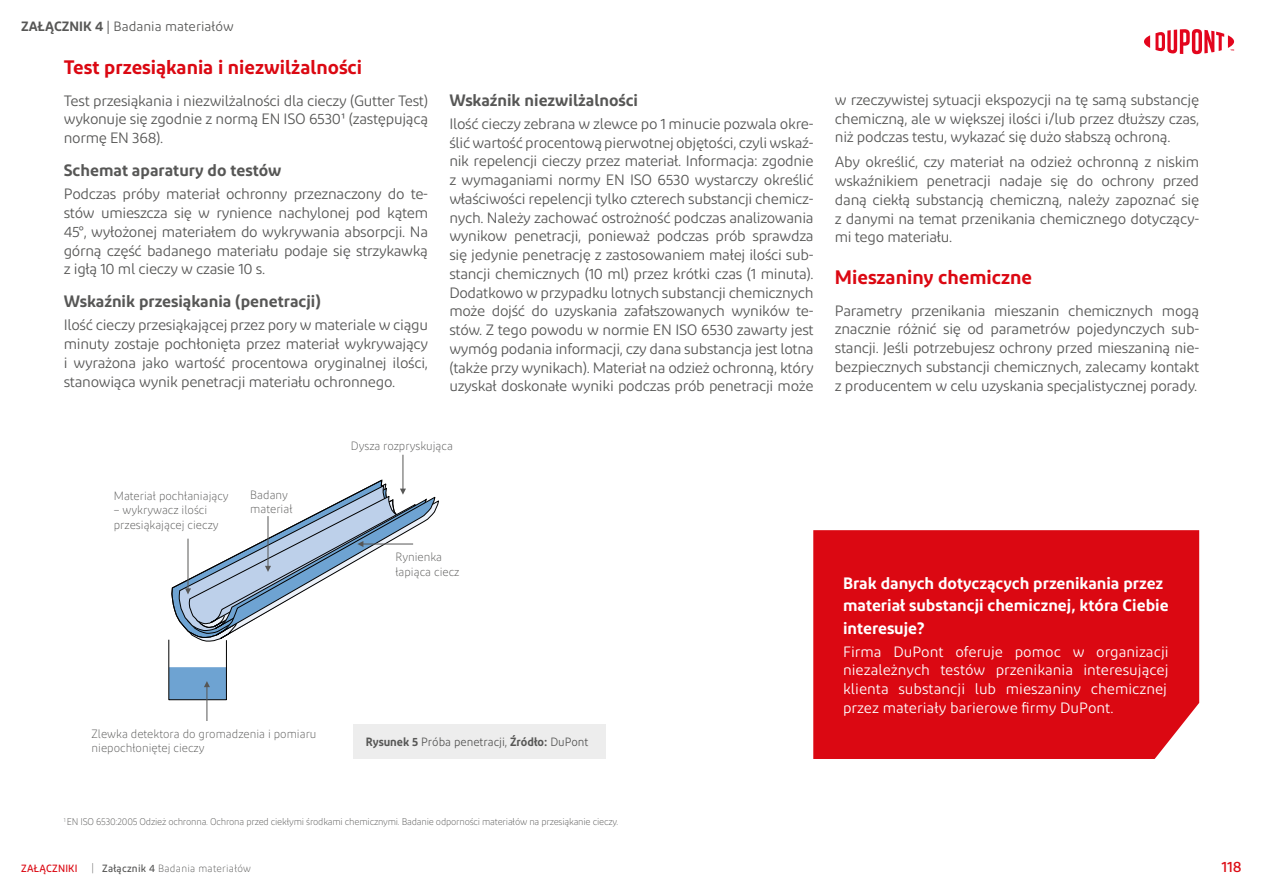
<style>
.page{position:relative;width:1263px;height:893px;background:#fff}
.page>*{position:absolute;margin:0;border:0;box-sizing:border-box;transform-origin:0 0}
.Sous-titre_niv1-appe{font:600 19.5px "Diodrum";color:#db0812}
.Sous-titre_niv2-appe{font:600 16.5px/22.5px "Diodrum";color:#fff}
.Sous-titre_niv2-appe-2{font:600 16.5px "Diodrum";color:#575756}
.Texte_Appendices{font:15px/18.8px "Diodrum";letter-spacing:-.02em;color:#575756;text-align:justify}
.Texte_Appendices-2{font:15px/18.8px "Diodrum";color:#fff;text-align:justify}
.t1{font:500 15px "Diodrum";color:#dc0d15}
.Intro-Titre_niv1{font:13.5px "Diodrum";color:#575756}
.bullets_produits{font:300 12px/14.4px "Diodrum";color:#575756;scale:.95 1}
.bullets_produits-2{font:12px "Diodrum";color:#575756;scale:.95 1}
.t2{font:300 10.5px "Diodrum";letter-spacing:.025em;color:#575756;scale:.95 1}
.t3{font:500 10.5px "Diodrum";letter-spacing:.02em;color:#db0812;scale:.95 1}
.Note_bas_de_page{font:300 9.75px "Diodrum";letter-spacing:-.02em;color:#575756;scale:.95 1}
.s1{font-weight:600}
.s2{font-weight:500}
</style>
<div class="page">
<hr style="left:403px;top:455px;width:1px;height:37px;background:#575756">
<hr style="left:207px;top:684px;width:1px;height:37px;background:#575756">
<svg style="left:168px;top:479px;width:271px;height:221px"></svg>
<hr style="left:360px;top:544px;width:53px;height:1px;background:#575756">
<div style="left:813px;top:530px;width:386px;height:229px;background:#db0812"></div>
<div style="left:353px;top:724px;width:252px;height:35px;background:#ededed"></div>
<svg style="left:1144px;top:29px;width:90px;height:25px"></svg>
<p class="Intro-Titre_niv1" style="left:21px;top:18px;width:214px"><span class="s1">ZAŁĄCZNIK 4</span> | Badania materiałów</p>
<p class="Sous-titre_niv1-appe" style="left:64px;top:55px;width:300px">Test przesiąkania i niezwilżalności</p>
<p class="Texte_Appendices" style="left:64px;top:91px;width:366px">Test przesiąkania i niezwilżalności dla cieczy (Gutter Test) wykonuje się zgodnie z normą EN ISO 6530¹ (zastępującą normę EN 368).</p>
<p class="Sous-titre_niv2-appe-2" style="left:64px;top:160px;width:219px">Schemat aparatury do testów</p>
<p class="Texte_Appendices" style="left:64px;top:184px;width:366px">Podczas próby materiał ochronny przeznaczony do te&shy;stów umieszcza się w rynience nachylonej pod kątem 45°, wyłożonej materiałem do wykrywania absorpcji. Na górną część badanego materiału podaje się strzykawką z igłą 10 ml cieczy w czasie 10 s.</p>
<p class="Sous-titre_niv2-appe-2" style="left:64px;top:291px;width:259px">Wskaźnik przesiąkania (penetracji)</p>
<p class="Texte_Appendices" style="left:64px;top:316px;width:366px">Ilość cieczy przesiąkającej przez pory w materiale w ciągu minuty zostaje pochłonięta przez materiał wykrywający i wyrażona jako wartość procentowa oryginalnej ilości, stanowiąca wynik penetracji materiału ochronnego.</p>
<p class="Sous-titre_niv2-appe-2" style="left:449px;top:89px;width:190px">Wskaźnik niezwilżalności</p>
<p class="Texte_Appendices" style="left:449px;top:114px;width:366px">Ilość cieczy zebrana w zlewce po 1 minucie pozwala okre&shy;ślić wartość procentową pierwotnej objętości, czyli wskaź&shy;nik repelencji cieczy przez materiał. Informacja: zgodnie z wymaganiami normy EN ISO 6530 wystarczy określić właściwości repelencji tylko czterech substancji chemicz&shy;nych. Należy zachować ostrożność podczas analizowania wynikow penetracji, ponieważ podczas prób sprawdza się jedynie penetrację z zastosowaniem małej ilości sub&shy;stancji chemicznych (10 ml) przez krótki czas (1 minuta).<br>Dodatkowo w przypadku lotnych substancji chemicznych może dojść do uzyskania zafałszowanych wyników te&shy;stów. Z tego powodu w normie EN ISO 6530 zawarty jest wymóg podania informacji, czy dana substancja jest lotna (także przy wynikach). Materiał na odzież ochronną, który uzyskał doskonałe wyniki podczas prób penetracji może</p>
<p class="bullets_produits" style="left:114px;top:488px;width:122px">Materiał pochłaniający</p>
<p class="bullets_produits" style="left:114px;top:503px;width:112px">– wykrywacz ilości przesiąkającej cieczy</p>
<p class="bullets_produits" style="left:250px;top:487px;width:41px">Badany</p>
<p class="bullets_produits" style="left:250px;top:502px;width:46px">materiał</p>
<p class="bullets_produits" style="left:351px;top:439px;width:109px">Dysza rozpryskująca</p>
<p class="bullets_produits" style="left:395px;top:550px;width:69px">Rynienka łapiąca ciecz</p>
<p class="bullets_produits" style="left:92px;top:726px;width:238px">Zlewka detektora do gromadzenia i pomiaru niepochłoniętej cieczy</p>
<p class="bullets_produits-2" style="left:366px;top:735px;width:236px"><span class="s1">Rysunek 5</span> Próba penetracji, <span class="s1">Źródło:</span> DuPont</p>
<p class="Texte_Appendices" style="left:835px;top:90px;width:366px">w rzeczywistej sytuacji ekspozycji na tę samą substancję chemiczną, ale w większej ilości i/lub przez dłuższy czas, niż podczas testu, wykazać się dużo słabszą ochroną.</p>
<p class="Texte_Appendices" style="left:835px;top:153px;width:366px">Aby określić, czy materiał na odzież ochronną z niskim wskaźnikiem penetracji nadaje się do ochrony przed daną ciekłą substancją chemiczną, należy zapoznać się z danymi na temat przenikania chemicznego dotyczący&shy;mi tego materiału.</p>
<p class="Sous-titre_niv1-appe" style="left:835px;top:265px;width:199px">Mieszaniny chemiczne</p>
<p class="Texte_Appendices" style="left:835px;top:301px;width:366px">Parametry przenikania mieszanin chemicznych mogą znacznie różnić się od parametrów pojedynczych sub&shy;stancji. Jeśli potrzebujesz ochrony przed mieszaniną nie&shy;bezpiecznych substancji chemicznych, zalecamy kontakt z producentem w celu uzyskania specjalistycznej porady.</p>
<p class="Sous-titre_niv2-appe" style="left:843px;top:571px;width:327px">Brak danych dotyczących przenikania przez materiał substancji chemicznej, która Ciebie interesuje?</p>
<p class="Texte_Appendices-2" style="left:843px;top:642px;width:327px">Firma DuPont oferuje pomoc w organizacji niezależnych testów przenikania interesującej klienta substancji lub mieszaniny chemicznej przez materiały barierowe firmy DuPont.</p>
<p class="Note_bas_de_page" style="left:64px;top:816px;width:585px"><sup>1</sup> EN ISO 6530:2005 Odzież ochronna. Ochrona przed ciekłymi środkami chemicznymi. Badanie odporności materiałów na przesiąkanie cieczy.</p>
<p class="t3" style="left:21px;top:861px;width:61px">ZAŁĄCZNIKI</p>
<p class="t1" style="left:1221px;top:857px;width:22px">118</p>
<p class="t2" style="left:92px;top:862px;width:169px">| <span class="s2">Załącznik 4</span> Badania materiałów</p>
</div>
